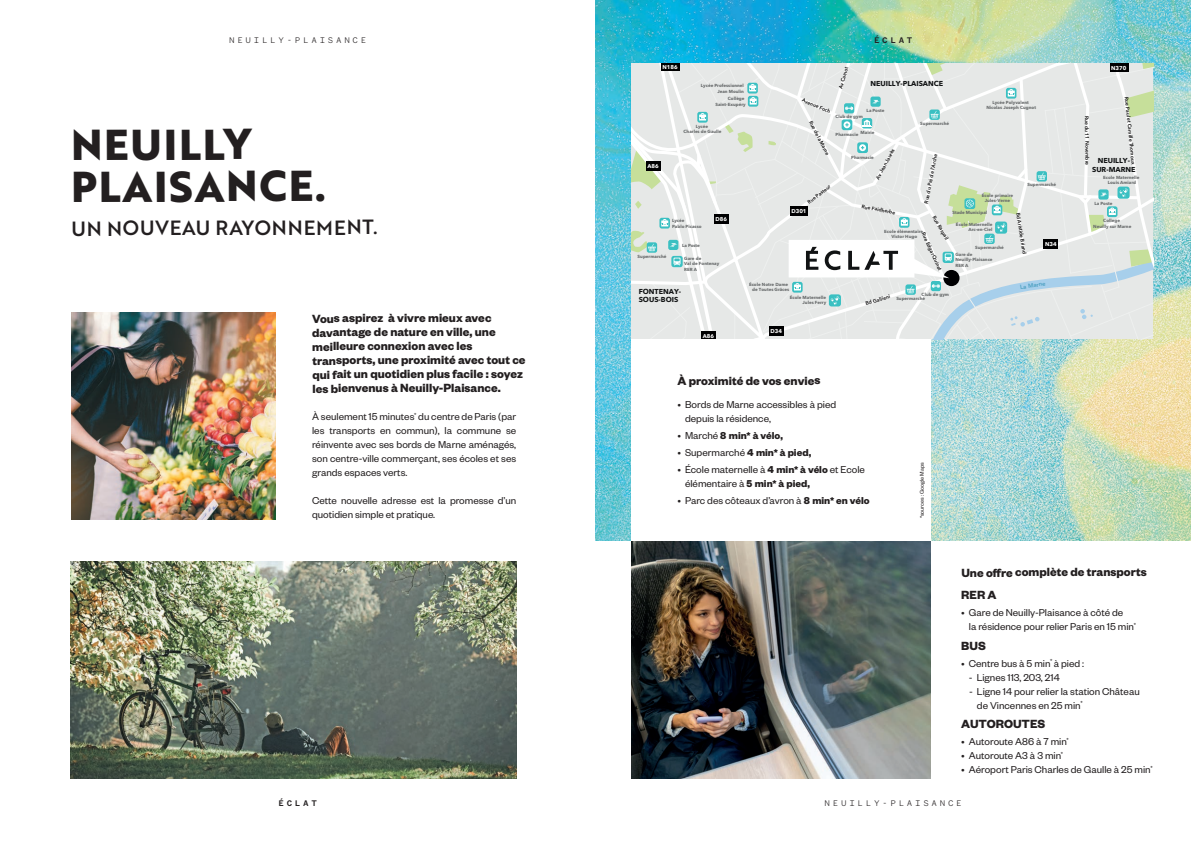
<style>
.page{position:relative;width:1191px;height:842px;background:#fff}
.page>*{position:absolute;margin:0;border:0;box-sizing:border-box;transform-origin:0 0}
.t1{font:700 42px/41.9px "Brother 1816 Extra";letter-spacing:.035em;color:#231f20}
.t2{font:20px "Brother 1816 Medium";letter-spacing:.035em;color:#231f20}
.t3{font:700 13px/14px "Founders Grotesk";letter-spacing:-.005em;color:#231f20}
.t4{font:11px/14px "Founders Grotesk";color:#231f20}
.t5{font:700 11px "Founders Grotesk";color:#231f20}
.t6{font:300 9px "Founders Grotesk Mono";letter-spacing:.3em;color:#231f20}
.t7{font:500 9px "Founders Grotesk Mono";letter-spacing:.3em;color:#231f20}
.t8{font:700 7.2px/8.6px "Avenir Next";color:#111314}
.t9{font:6px "Founders Grotesk";color:#231f20}
.t10{font:800 5.9px "Avenir";color:#4ca0c1}
.t11{font:700 5.6px "Avenir Next";color:#fff}
.t12{font:600 5px "Avenir Next";color:#000001}
.t13{font:700 4.5px/5.3px "Avenir Next";color:#66696a;text-align:center}
.s1{font-weight:400}
.s2{font-weight:700}
</style>
<div class="page">
<img style="left:595px;top:0;width:596px;height:541px">
<img style="left:72px;top:312px;width:204px;height:208px">
<img style="left:71px;top:561px;width:445px;height:217px">
<svg style="left:631px;top:63px;width:522px;height:276px"></svg>
<img style="left:631px;top:541px;width:299px;height:237px">
<div style="left:631px;top:339px;width:299px;height:202px;background:#fff"></div>
<p class="t6" style="left:229px;top:35px;width:139px">NEUILLY-PLAISANCE</p>
<h1 class="t1" style="left:71px;top:122px;width:257px">NEUILLY<br>PLAISANCE.</h1>
<h2 class="t2" style="left:71px;top:213px;width:308px">UN NOUVEAU RAYONNEMENT.</h2>
<p class="t3" style="left:312px;top:310px;width:215px">Vous aspirez à vivre mieux avec davantage de nature en ville, une meilleure connexion avec les transports, une proximité avec tout ce qui fait un quotidien plus facile : soyez les bienvenus à Neuilly-Plaisance.</p>
<p class="t4" style="left:312px;top:409px;width:206px;text-align:justify">À seulement 15 minutes<sup>*</sup> du centre de Paris (par les transports en commun), la commune se réinvente avec ses bords de Marne aménagés, son centre-ville commerçant, ses écoles et ses grands espaces verts.</p>
<p class="t4" style="left:312px;top:493px;width:206px">Cette nouvelle adresse est la promesse d’un quotidien simple et pratique.</p>
<p class="t7" style="left:278px;top:798px;width:40px">ÉCLAT</p>
<p class="t7" style="left:874px;top:35px;width:40px">ÉCLAT</p>
<p class="t11" style="left:662px;top:62px;width:17px">N186</p>
<p class="t11" style="left:647px;top:161px;width:13px">A86</p>
<p class="t13" style="left:701px;top:83px;width:45px;text-align:right">Lycée Professionnel<br>Jean Moulin</p>
<p class="t13" style="left:683px;top:124px;width:40px">Lycée<br>Charles de Gaulle</p>
<p class="t13" style="left:715px;top:96px;width:32px;text-align:right">Collège<br>Saint-Exupéry</p>
<p class="t13" style="left:672px;top:218px;width:31px;text-align:left">Lycée<br>Pablo Picasso</p>
<p class="t13" style="left:682px;top:243px;width:19px">La Poste</p>
<p class="t11" style="left:715px;top:214px;width:13px">D86</p>
<p class="t13" style="left:637px;top:253px;width:30px">Supermarché</p>
<p class="t13" style="left:684px;top:256px;width:36px;text-align:left">Gare de<br>Val de Fontenay<br>RER A</p>
<p class="t12" style="left:836px;top:87px;width:24px;rotate:-74deg">Av Carnot</p>
<p class="t8" style="left:870px;top:79px;width:74px">NEUILLY-PLAISANCE</p>
<p class="t12" style="left:804px;top:96px;width:32px;rotate:22deg">Avenue Foch</p>
<p class="t13" style="left:986px;top:100px;width:51px">Lycée Polyvalent<br>Nicolas Joseph Cugnot</p>
<p class="t13" style="left:866px;top:108px;width:19px">La Poste</p>
<p class="t13" style="left:835px;top:114px;width:29px">Club de gym</p>
<p class="t12" style="left:814px;top:119px;width:39px;rotate:63deg">Rue de la Marne</p>
<p class="t13" style="left:920px;top:120px;width:30px">Supermarché</p>
<p class="t13" style="left:860px;top:129px;width:15px">Mairie</p>
<p class="t13" style="left:835px;top:131px;width:24px">Pharmacie</p>
<p class="t13" style="left:851px;top:154px;width:24px">Pharmacie</p>
<p class="t12" style="left:873px;top:177px;width:35px;rotate:-62deg">Av Jean Jaurès</p>
<p class="t12" style="left:922px;top:202px;width:52px;rotate:-79deg">Rue du Pré de l’Arche</p>
<p class="t13" style="left:1027px;top:182px;width:30px">Supermarché</p>
<p class="t12" style="left:805px;top:199px;width:29px;rotate:-37deg">Rue Pasteur</p>
<p class="t13" style="left:982px;top:192px;width:33px">École primaire<br>Jules-Verne</p>
<p class="t12" style="left:862px;top:202px;width:35px;rotate:11deg">Rue Faidherbe</p>
<p class="t11" style="left:791px;top:206px;width:17px">D301</p>
<p class="t13" style="left:952px;top:210px;width:36px">Stade Municipal</p>
<p class="t12" style="left:1022px;top:212px;width:44px;rotate:81deg">Bd Aristide Briand</p>
<p class="t12" style="left:937px;top:214px;width:28px;rotate:60deg">Rue Raspail</p>
<p class="t13" style="left:956px;top:222px;width:38px;text-align:right">École Maternelle<br>Arc-en-Ciel</p>
<p class="t13" style="left:884px;top:229px;width:40px">Ecole élémentaire<br>Victor Hugo</p>
<p class="t12" style="left:927px;top:231px;width:43px;rotate:66deg">Rue Edgar Quinet</p>
<p class="t11" style="left:1045px;top:239px;width:13px">N34</p>
<p class="t13" style="left:975px;top:245px;width:30px">Supermarché</p>
<p class="t13" style="left:955px;top:252px;width:39px;text-align:left">Gare de<br>Neuilly-Plaisance<br>RER A</p>
<p class="t8" style="left:638px;top:287px;width:44px">FONTENAY-<br>SOUS-BOIS</p>
<p class="t11" style="left:702px;top:331px;width:13px">A86</p>
<p class="t13" style="left:749px;top:282px;width:42px;text-align:right">École Notre Dame de Toutes Grâces</p>
<p class="t13" style="left:789px;top:294px;width:38px;text-align:right">École Maternelle<br>Jules Ferry</p>
<p class="t11" style="left:770px;top:326px;width:13px">D34</p>
<p class="t3" style="left:677px;top:373px;width:144px">À proximité de vos envies</p>
<p class="t13" style="left:921px;top:292px;width:29px">Club de gym</p>
<p class="t12" style="left:864px;top:299px;width:27px;rotate:-15deg">Bd Gallieni</p>
<p class="t13" style="left:896px;top:295px;width:30px">Supermarché</p>
<p class="t4" style="left:685px;top:397px;width:153px;text-indent:-8px">• Bords de Marne accessibles à pied depuis la résidence,</p>
<p class="t5" style="left:677px;top:428px;width:107px"><span class="s1">• Marché</span> 8 min* à vélo,</p>
<p class="t4" style="left:677px;top:445px;width:135px">• Supermarché <span class="s2">4 min* à pied,</span></p>
<p class="t4" style="left:685px;top:462px;width:181px;text-indent:-8px">• École maternelle à <span class="s2">4 min* à vélo</span> et Ecole élémentaire à <span class="s2">5 min* à pied,</span></p>
<p class="t4" style="left:677px;top:492px;width:194px">• Parc des côteaux d’avron à <span class="s2">8 min* en vélo</span></p>
<p class="t9" style="left:918px;top:518px;width:57px;rotate:-90deg">*sources : Google Maps</p>
<p class="t10" style="left:1019px;top:283px;width:27px;rotate:-9deg">La Marne</p>
<p class="t11" style="left:1111px;top:63px;width:17px">N370</p>
<p class="t12" style="left:1130px;top:96px;width:69px;rotate:84deg">Rue Paul et Camille Thomoux</p>
<p class="t12" style="left:1091px;top:116px;width:51px;rotate:89deg">Rue du 11 Novembre</p>
<p class="t8" style="left:1092px;top:156px;width:45px;text-align:center">NEUILLY-<br>SUR-MARNE</p>
<p class="t13" style="left:1103px;top:175px;width:38px">Ecole Maternelle<br>Louis Amiard</p>
<p class="t13" style="left:1094px;top:200px;width:19px">La Poste</p>
<p class="t13" style="left:1093px;top:218px;width:40px">College<br>Neuilly sur Marne</p>
<p class="t3" style="left:961px;top:564px;width:187px">Une offre complète de transports</p>
<p class="t3" style="left:961px;top:587px;width:37px">RER A</p>
<p class="t4" style="left:969px;top:605px;width:169px;text-indent:-8px">• Gare de Neuilly-Plaisance à côté de<br>la résidence pour relier Paris en 15 min<sup>*</sup></p>
<p class="t3" style="left:961px;top:638px;width:26px">BUS</p>
<p class="t4" style="left:961px;top:656px;width:124px">• Centre bus à 5 min<sup>*</sup> à pied :</p>
<p class="t4" style="left:969px;top:670px;width:92px">- Lignes 113, 203, 214</p>
<p class="t4" style="left:977px;top:684px;width:164px;text-indent:-8px">- Ligne 14 pour relier la station Château de Vincennes en 25 min<sup>*</sup></p>
<p class="t3" style="left:961px;top:717px;width:86px">AUTOROUTES</p>
<p class="t4" style="left:961px;top:734px;width:109px">• Autoroute A86 à 7 min<sup>*</sup></p>
<p class="t4" style="left:961px;top:748px;width:103px">• Autoroute A3 à 3 min<sup>*</sup></p>
<p class="t4" style="left:961px;top:762px;width:193px">• Aéroport Paris Charles de Gaulle à 25 min<sup>*</sup></p>
<p class="t6" style="left:824px;top:798px;width:139px">NEUILLY-PLAISANCE</p>
</div>
